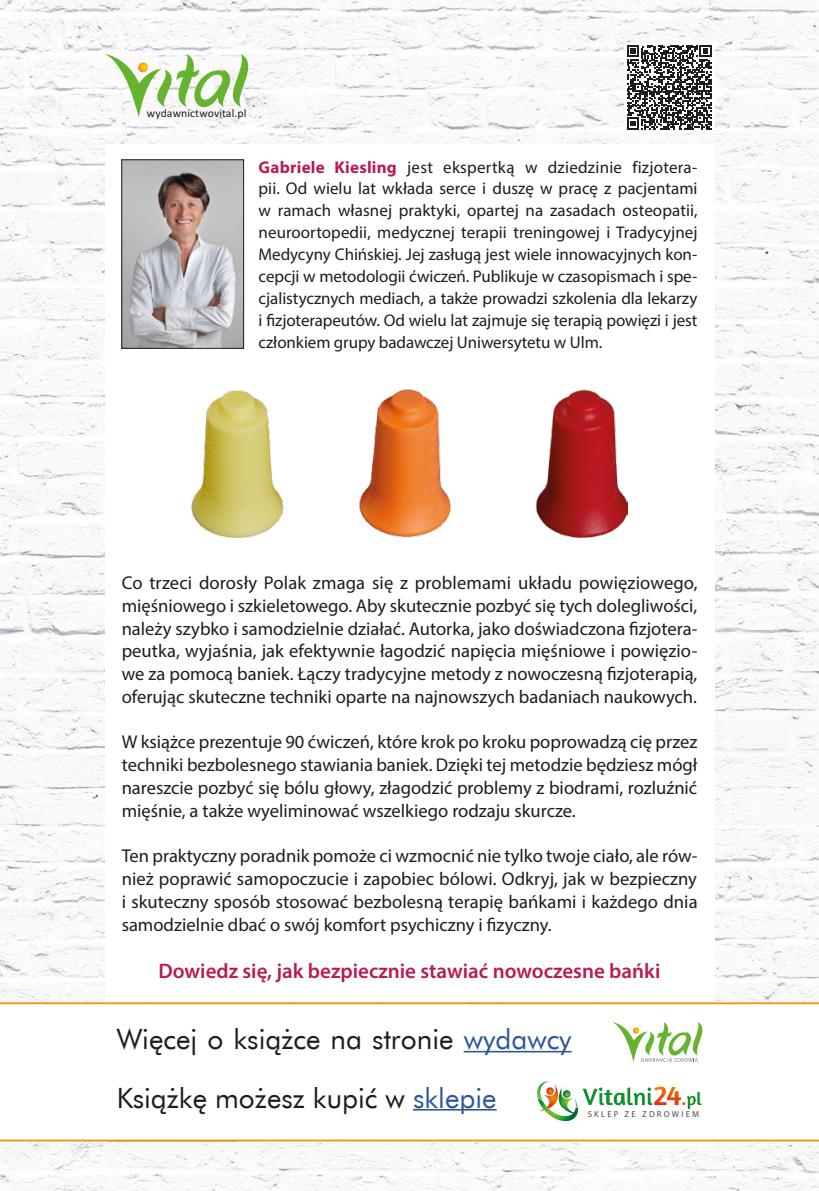
<style>
.page{position:relative;width:819px;height:1191px;background:#fff}
.page>*{position:absolute;margin:0;border:0;box-sizing:border-box;transform-origin:0 0}
.t1{font:28px/58.1px "Futura EU";color:#1d1d1b}
.t2{font:600 21px "Myriad Pro";color:#b71c54}
.t3{font:18.55px/22.8px "Myriad Pro";color:#1d1d1b;text-align:justify}
.t4{font:16.97px/21.9px "Myriad Pro";letter-spacing:-.005em;color:#1d1d1b;text-align:justify}
.t5{font:16.8px "Myriad Pro";letter-spacing:-.01em;color:#1d1d1b}
.t6{font:11.72px "Calibri";letter-spacing:.01em;color:#1d1d1b}
.t7{font:8.75px "Myriad Pro";letter-spacing:.25em;color:#4a4a49}
.s1{font-weight:700;color:#b71c54}
.s2{color:#2f589a}
</style>
<div class="page">
<img style="left:0;top:0;width:819px;height:1191px">
<div style="left:105px;top:144px;width:609px;height:857px;background:#fff"></div>
<svg style="left:105px;top:54px;width:143px;height:63px"></svg>
<svg style="left:580px;top:1141px;width:134px;height:7px"></svg>
<img style="left:192px;top:389px;width:435px;height:149px">
<img style="left:124px;top:162px;width:118px;height:184px">
<div style="left:122px;top:160px;width:122px;height:188px;border:1px solid #1d1d1b"></div>
<div style="left:624px;top:42px;width:90px;height:90px;background:#fff"></div>
<svg style="left:627px;top:45px;width:84px;height:85px"></svg>
<svg style="left:0;top:1002px;width:819px;height:139px"></svg>
<hr style="left:463px;top:1050px;width:108px;height:2px;background:#2f589a">
<hr style="left:413px;top:1109px;width:83px;height:1px;background:#2f589a">
<svg style="left:612px;top:1022px;width:90px;height:39px"></svg>
<svg style="left:537px;top:1081px;width:165px;height:43px"></svg>
<p class="t6" style="left:147px;top:105px;width:101px">wydawnictwovital.pl</p>
<p class="t4" style="left:258px;top:156px;width:440px"><span class="s1">Gabriele Kiesling</span> jest ekspertką w dziedzinie fizjotera&shy;pii. Od wielu lat wkłada serce i duszę w pracę z pacjentami w ramach własnej praktyki, opartej na zasadach osteopatii, neuroortopedii, medycznej terapii treningowej i Tradycyjnej Medycyny Chińskiej. Jej zasługą jest wiele innowacyjnych kon&shy;cepcji w metodologii ćwiczeń. Publikuje w czasopismach i spe&shy;cjalistycznych mediach, a także prowadzi szkolenia dla lekarzy i fizjoterapeutów. Od wielu lat zajmuje się terapią powięzi i jest członkiem grupy badawczej Uniwersytetu w Ulm.</p>
<p class="t3" style="left:122px;top:571px;width:577px">Co trzeci dorosły Polak zmaga się z problemami układu powięziowego, mięśniowego i szkieletowego. Aby skutecznie pozbyć się tych dolegliwości, należy szybko i samodzielnie działać. Autorka, jako doświadczona fizjotera&shy;peutka, wyjaśnia, jak efektywnie łagodzić napięcia mięśniowe i powięzio&shy;we za pomocą baniek. Łączy tradycyjne metody z nowoczesną fizjoterapią, oferując skuteczne techniki oparte na najnowszych badaniach naukowych.</p>
<p class="t3" style="left:122px;top:730px;width:577px">W książce prezentuje 90 ćwiczeń, które krok po kroku poprowadzą cię przez techniki bezbolesnego stawiania baniek. Dzięki tej metodzie będziesz mógł nareszcie pozbyć się bólu głowy, złagodzić problemy z biodrami, rozluźnić mięśnie, a także wyeliminować wszelkiego rodzaju skurcze.</p>
<p class="t3" style="left:122px;top:844px;width:577px">Ten praktyczny poradnik pomoże ci wzmocnić nie tylko twoje ciało, ale rów&shy;nież poprawić samopoczucie i zapobiec bólowi. Odkryj, jak w bezpieczny i skuteczny sposób stosować bezbolesną terapię bańkami i każdego dnia samodzielnie dbać o swój komfort psychiczny i fizyczny.</p>
<p class="t2" style="left:158px;top:957px;width:503px">Dowiedz się, jak bezpiecznie stawiać nowoczesne bańki</p>
<h1 class="t1" style="left:117px;top:1011px;width:456px">Więcej o książce na stronie <span class="s2">wydawcy<br></span>Książkę możesz kupić w <span class="s2">sklepie</span></h1>
<p class="t5" style="left:105px;top:1028px;width:54px">Patroni:</p>
<p class="t7" style="left:587px;top:1108px;width:113px">SKLEP ZE ZDROWIEM</p>
</div>
